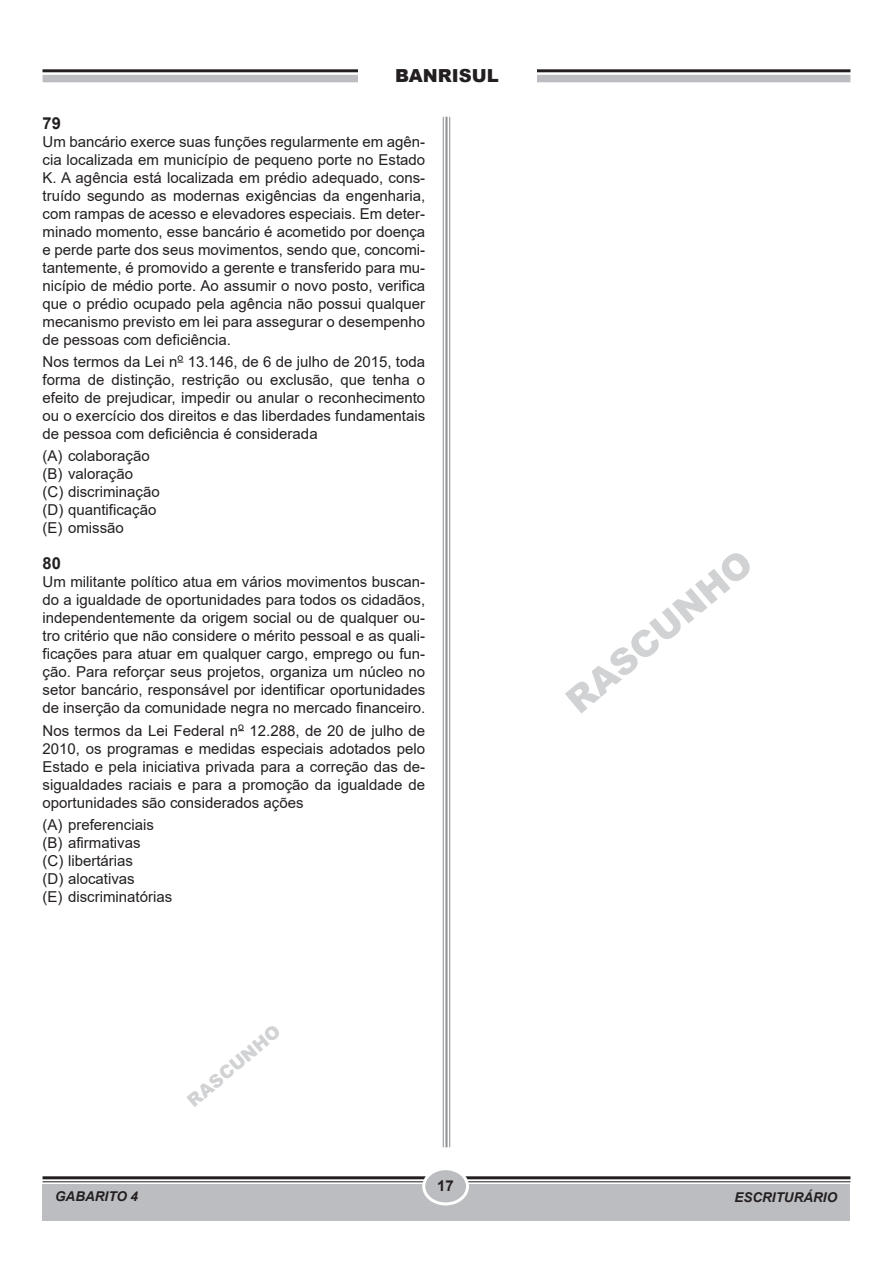
<style>
.page{position:relative;width:893px;height:1263px;background:#fff}
.page>*{position:absolute;margin:0;border:0;box-sizing:border-box;transform-origin:0 0}
.RASCUNHO_GRANDE{font:900 36px "Arial";color:#d1d2d4}
.t1{font:900 18px "Arial";color:#231f20}
.RASCUNHO_PEQUENO{font:900 18px "Arial";color:#d1d2d4}
.NÚMERO{font:700 16.5px "Arial";color:#231f20}
.TEXTO{font:15px/18px "Arial";color:#231f20;text-align:justify}
.PERGUNTA{font:15px/18px "Arial";color:#231f20;text-align:justify}
.OPÇÕES{font:15px "Arial";color:#231f20}
.OPÇÃO_A{font:15px "Arial";color:#231f20}
.t2{font:700 15px "Arial";color:#231f20}
.t3{font:italic 700 13.5px "Arial";color:#231f20}
</style>
<div class="page">
<hr style="left:43px;top:1176px;width:807px;height:3px;background:#231f20">
<hr style="left:43px;top:1181px;width:807px;height:1px;background:#231f20">
<div style="left:43px;top:1184px;width:807px;height:36px;background:#bcbdc0"></div>
<div style="left:424px;top:1169px;width:43px;height:35px;background:#bcbdc0;border-radius:50%"></div>
<div style="left:422px;top:1167px;width:47px;height:38px;border:3px solid #fff;border-radius:50%"></div>
<hr style="left:449px;top:117px;width:1px;height:1030px;background:#939598">
<hr style="left:445px;top:117px;width:3px;height:1030px;background:#939598">
<hr style="left:443px;top:117px;width:1px;height:1030px;background:#939598">
<hr style="left:43px;top:69px;width:807px;height:3px;background:#231f20">
<div style="left:43px;top:75px;width:807px;height:7px;background:#bcbdc0"></div>
<div style="left:358px;top:43px;width:178px;height:60px;background:#fff"></div>
<p class="t1" style="left:395px;top:63px;width:105px">BANRISUL</p>
<p class="NÚMERO" style="left:43px;top:111px;width:20px">79</p>
<p class="TEXTO" style="left:43px;top:132px;width:384px">Um bancário exerce suas funções regularmente em agên&shy;cia localizada em município de pequeno porte no Estado K. A agência está localizada em prédio adequado, cons&shy;truído segundo as modernas exigências da engenharia, com rampas de acesso e elevadores especiais. Em deter&shy;minado momento, esse bancário é acometido por doença e perde parte dos seus movimentos, sendo que, concomi&shy;tantemente, é promovido a gerente e transferido para mu&shy;nicípio de médio porte. Ao assumir o novo posto, verifica que o prédio ocupado pela agência não possui qualquer mecanismo previsto em lei para assegurar o desempenho de pessoas com deficiência.</p>
<p class="PERGUNTA" style="left:43px;top:353px;width:384px">Nos termos da Lei n<sup>o</sup> 13.146, de 6 de julho de 2015, toda forma de distinção, restrição ou exclusão, que tenha o efeito de prejudicar, impedir ou anular o reconhecimento ou o exercício dos direitos e das liberdades fundamentais de pessoa com deficiência é considerada</p>
<p class="OPÇÕES" style="left:43px;top:446px;width:109px">(A) colaboração</p>
<p class="OPÇÕES" style="left:43px;top:464px;width:92px">(B) valoração</p>
<p class="OPÇÕES" style="left:43px;top:482px;width:119px">(C) discriminação</p>
<p class="OPÇÕES" style="left:43px;top:500px;width:115px">(D) quantificação</p>
<p class="OPÇÃO_A" style="left:43px;top:518px;width:83px">(E) omissão</p>
<p class="NÚMERO" style="left:43px;top:552px;width:20px">80</p>
<p class="TEXTO" style="left:43px;top:573px;width:384px">Um militante político atua em vários movimentos buscan&shy;do a igualdade de oportunidades para todos os cidadãos, independentemente da origem social ou de qualquer ou&shy;tro critério que não considere o mérito pessoal e as quali&shy;ficações para atuar em qualquer cargo, emprego ou fun&shy;ção. Para reforçar seus projetos, organiza um núcleo no setor bancário, responsável por identificar oportunidades de inserção da comunidade negra no mercado financeiro.</p>
<p class="PERGUNTA" style="left:43px;top:721px;width:384px">Nos termos da Lei Federal n<sup>o</sup> 12.288, de 20 de julho de 2010, os programas e medidas especiais adotados pelo Estado e pela iniciativa privada para a correção das de&shy;sigualdades raciais e para a promoção da igualdade de oportunidades são considerados ações</p>
<p class="OPÇÕES" style="left:43px;top:814px;width:113px">(A) preferenciais</p>
<p class="OPÇÕES" style="left:43px;top:832px;width:100px">(B) afirmativas</p>
<p class="OPÇÕES" style="left:43px;top:850px;width:92px">(C) libertárias</p>
<p class="OPÇÕES" style="left:43px;top:868px;width:94px">(D) alocativas</p>
<p class="OPÇÃO_A" style="left:43px;top:886px;width:131px">(E) discriminatórias</p>
<p class="t3" style="left:55px;top:1188px;width:85px">GABARITO 4</p>
<p class="RASCUNHO_PEQUENO" style="left:181px;top:1092px;width:116px;rotate:-40deg">RASCUNHO</p>
<p class="t2" style="left:437px;top:1175px;width:18px">17</p>
<p class="RASCUNHO_GRANDE" style="left:554px;top:685px;width:231px;rotate:-40deg">RASCUNHO</p>
<p class="t3" style="left:734px;top:1188px;width:104px">ESCRITURÁRIO</p>
</div>
